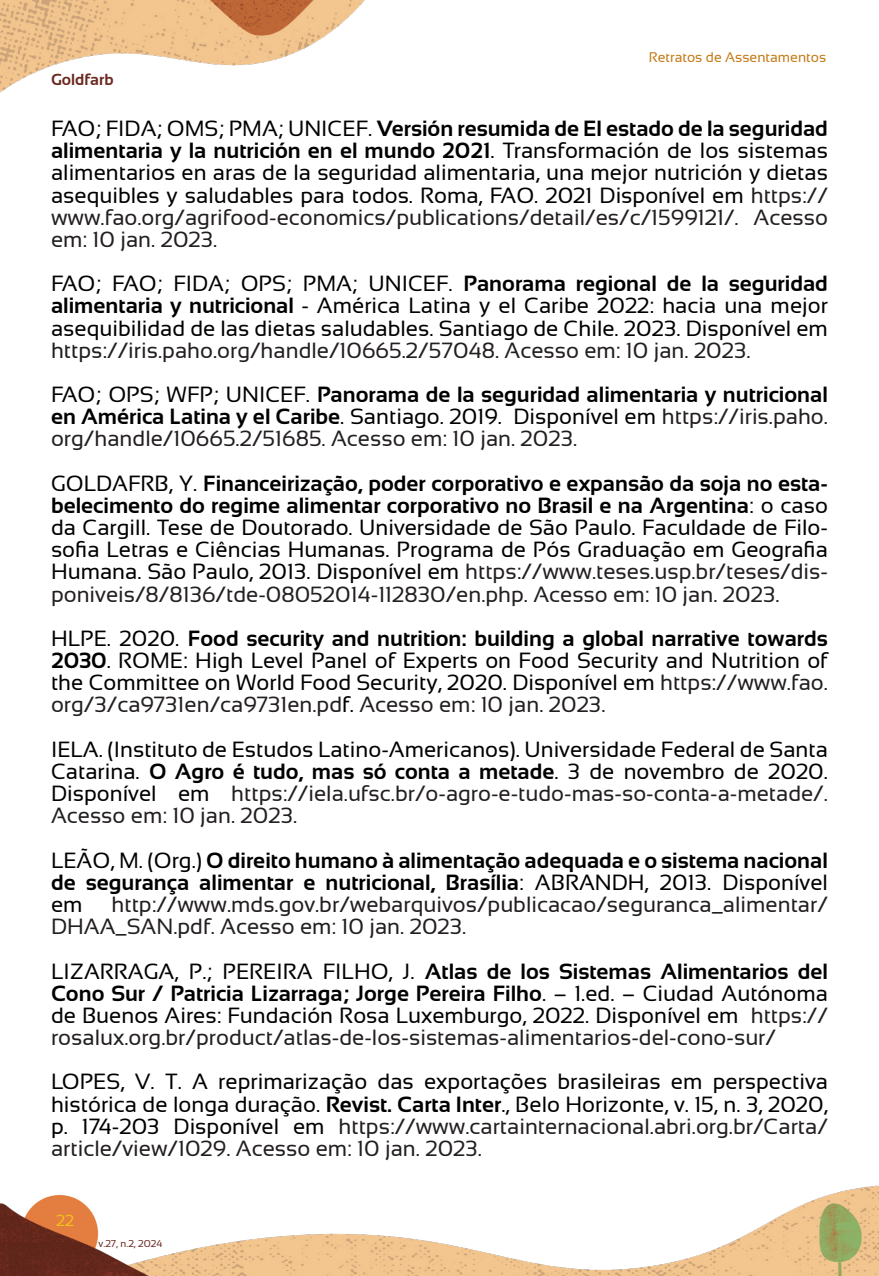
<style>
.page{position:relative;width:879px;height:1276px;background:#fff}
.page>*{position:absolute;margin:0;border:0;box-sizing:border-box;transform-origin:0 0}
.t1{font:22px/22.2px "Sansation";color:#000;text-align:justify}
.t2{font:700 22px/22.2px "Sansation";color:#000;text-align:justify}
.t3{font:22px/22.2px "Sansation";color:#231f20}
.t4{font:700 16px "Sansation";color:#6a2820}
.t5{font:16px "Sansation";color:#f1bf18}
.t6{font:14px "Sansation";color:#c57b18}
.t7{font:10px "Sansation";color:#6a2820}
.s1{font-weight:700}
.s2{color:#231f20}
.s3{font-weight:400}
.s4{font-weight:400;color:#231f20}
</style>
<div class="page">
<img style="left:0;top:0;width:365px;height:93px">
<img style="left:0;top:1185px;width:876px;height:91px">
<img style="left:876px;top:1185px;width:3px;height:91px">
<p class="t4" style="left:51px;top:71px;width:64px">Goldfarb</p>
<p class="t6" style="left:649px;top:50px;width:179px">Retratos de Assentamentos</p>
<p class="t1" style="left:51px;top:117px;width:778px">FAO; FIDA; OMS; PMA; UNICEF. <span class="s1">Versión resumida de El estado de la seguridad alimentaria y la nutrición en el mundo 2021</span>. Transformación de los sistemas alimentarios en aras de la seguridad alimentaria, una mejor nutrición y dietas asequibles y saludables para todos. Roma, FAO. 2021 Disponível em <span class="s2">https:// www.fao.org/agrifood-economics/publications/detail/es/c/1599121/. Acesso em: 10 jan. 2023.</span></p>
<p class="t1" style="left:51px;top:272px;width:778px">FAO; FAO; FIDA; OPS; PMA; UNICEF. <span class="s1">Panorama regional de la seguridad alimentaria y nutricional</span> - América Latina y el Caribe 2022: hacia una mejor asequibilidad de las dietas saludables. Santiago de Chile. 2023. Disponível em <span class="s2">https://iris.paho.org/handle/10665.2/57048. Acesso em: 10 jan. 2023.</span></p>
<p class="t2" style="left:51px;top:383px;width:778px"><span class="s3">FAO; OPS; WFP; UNICEF.</span> Panorama de la seguridad alimentaria y nutricional en América Latina y el Caribe<span class="s3">. Santiago. 2019. Disponível em</span> <span class="s4">https://iris.paho. org/handle/10665.2/51685. Acesso em: 10 jan. 2023.</span></p>
<p class="t1" style="left:51px;top:472px;width:778px">GOLDAFRB, Y. <span class="s1">Financeirização, poder corporativo e expansão da soja no esta&shy;belecimento do regime alimentar corporativo no Brasil e na Argentina</span>: o caso da Cargill. Tese de Doutorado. Universidade de São Paulo. Faculdade de Filo&shy;sofia Letras e Ciências Humanas. Programa de Pós Graduação em Geografia Humana. São Paulo, 2013. Disponível em <span class="s2">https://www.teses.usp.br/teses/dis&shy;poniveis/8/8136/tde-08052014-112830/en.php. Acesso em: 10 jan. 2023.</span></p>
<p class="t1" style="left:51px;top:627px;width:778px">HLPE. 2020. <span class="s1">Food security and nutrition: building a global narrative towards 2030</span>. ROME: High Level Panel of Experts on Food Security and Nutrition of the Committee on World Food Security, 2020. Disponível em <span class="s2">https://www.fao. org/3/ca9731en/ca9731en.pd</span>f. <span class="s2">Acesso em: 10 jan. 2023.</span></p>
<p class="t1" style="left:51px;top:738px;width:778px">IELA. (Instituto de Estudos Latino-Americanos). Universidade Federal de Santa Catarina. <span class="s1">O Agro é tudo, mas só conta a metade</span>. 3 de novembro de 2020.<br>Disponível em <span class="s2">https://iela.ufsc.br/o-agro-e-tudo-mas-so-conta-a-metade/.<br>Acesso em: 10 jan. 2023.</span></p>
<p class="t2" style="left:51px;top:849px;width:778px"><span class="s3">LEÃO, M. (Org.)</span> O direito humano à alimentação adequada e o sistema nacional de segurança alimentar e nutricional, Brasília<span class="s3">: ABRANDH, 2013. Disponível em</span></p>
<p class="t3" style="left:51px;top:893px;width:778px;text-indent:60px">http://www.mds.gov.br/webarquivos/publicacao/seguranca_alimentar/<br>DHAA_SAN.pdf. Acesso em: 10 jan. 2023.</p>
<p class="t1" style="left:51px;top:959px;width:778px">LIZARRAGA, P.; PEREIRA FILHO, J. <span class="s1">Atlas de los Sistemas Alimentarios del Cono Sur / Patricia Lizarraga; Jorge Pereira Filho</span>. – 1.ed. – Ciudad Autónoma de Buenos Aires: Fundación Rosa Luxemburgo, 2022. Disponível em <span class="s2">https:// rosalux.org.br/product/atlas-de-los-sistemas-alimentarios-del-cono-sur/</span></p>
<p class="t1" style="left:51px;top:1070px;width:778px">LOPES, V. T. A reprimarização das exportações brasileiras em perspectiva histórica de longa duração. <span class="s1">Revist. Carta Inter</span>., Belo Horizonte, v. 15, n. 3, 2020, p. 174-203 Disponível em <span class="s2">https://www.cartainternacional.abri.org.br/Carta/ article/view/1029. Acesso em: 10 jan. 2023.</span></p>
<p class="t5" style="left:56px;top:1211px;width:19px">22</p>
<p class="t7" style="left:99px;top:1237px;width:65px">v.27, n.2, 2024</p>
</div>
